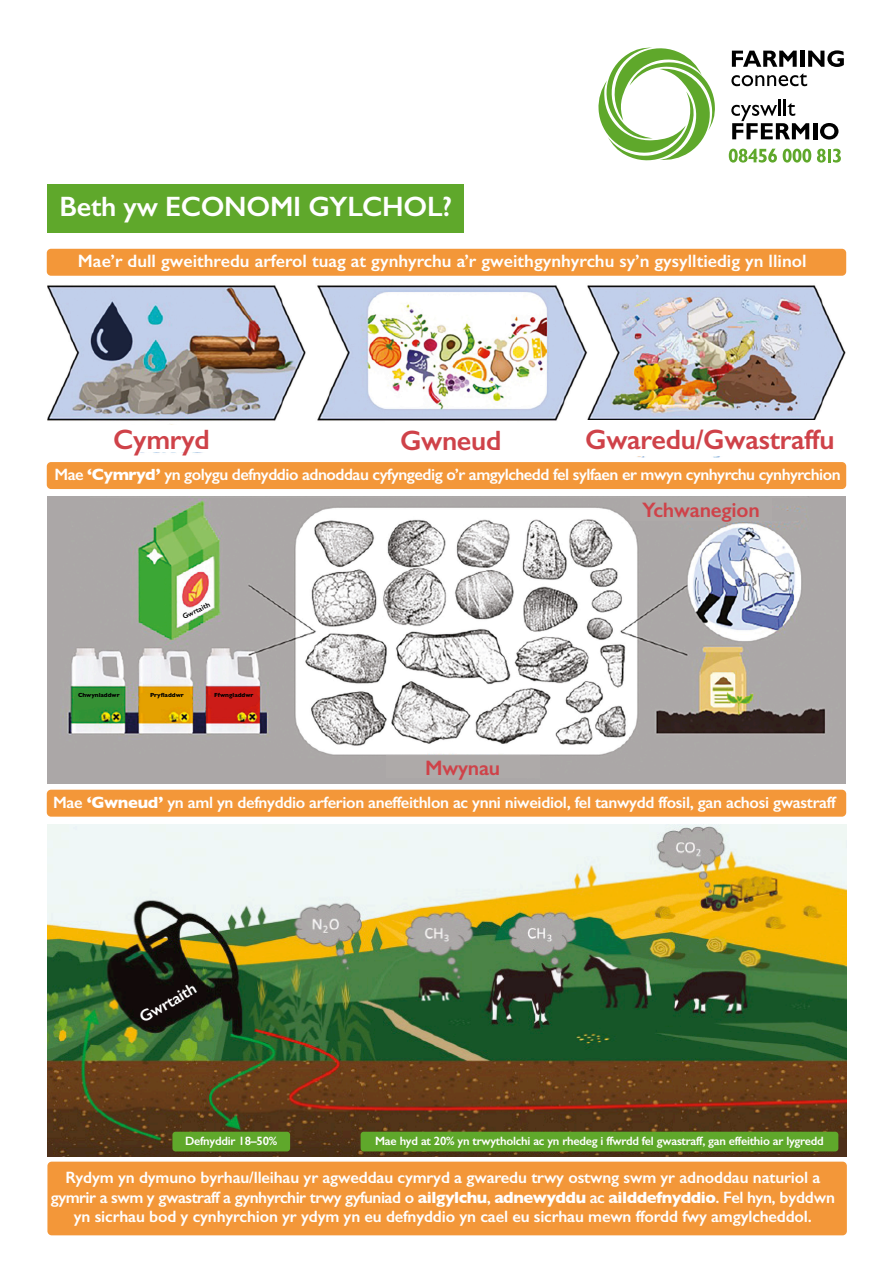
<style>
.page{position:relative;width:893px;height:1263px;background:#fff}
.page>*{position:absolute;margin:0;border:0;box-sizing:border-box;transform-origin:0 0}
.t1{font:600 28.05px "Gill Sans";letter-spacing:-.01em;color:#cf4249}
.t2{font:600 28.05px "Gill Sans";letter-spacing:-.01em;color:#fff}
.t3{font:600 21px "Gill Sans";letter-spacing:-.01em;color:#cf4249}
.t4{font:600 18px "Gill Sans";color:#fff}
.t5{font:600 16.5px/19.5px "Gill Sans";letter-spacing:-.02em;color:#fff;text-align:center}
.t6{font:600 12.15px "Gill Sans";letter-spacing:-.02em;color:#fff}
.t7{font:600 7.5px "Gill Sans";color:#000}
.t8{font:700 6px "Gill Sans";color:#000}
.s1{font-weight:700}
</style>
<div class="page">
<div style="left:47px;top:184px;width:416px;height:48px;background:#5fa82b"></div>
<img style="left:48px;top:285px;width:797px;height:172px">
<svg style="left:598px;top:48px;width:117px;height:113px"></svg>
<svg style="left:731px;top:100px;width:78px;height:39px"></svg>
<hr style="left:813px;top:123px;width:4px;height:16px;background:#000">
<svg style="left:820px;top:123px;width:18px;height:17px"></svg>
<svg style="left:732px;top:51px;width:65px;height:16px"></svg>
<hr style="left:800px;top:51px;width:4px;height:16px;background:#000">
<svg style="left:808px;top:50px;width:36px;height:17px"></svg>
<svg style="left:731px;top:73px;width:76px;height:13px"></svg>
<svg style="left:729px;top:149px;width:48px;height:14px"></svg>
<svg style="left:783px;top:149px;width:28px;height:14px"></svg>
<svg style="left:817px;top:149px;width:24px;height:14px"></svg>
<img style="left:47px;top:497px;width:799px;height:286px">
<div style="left:47px;top:249px;width:799px;height:27px;background:#f39739;border-radius:4px"></div>
<div style="left:47px;top:462px;width:799px;height:27px;background:#f39739;border-radius:4px"></div>
<div style="left:47px;top:790px;width:799px;height:27px;background:#f39739;border-radius:4px"></div>
<img style="left:47px;top:825px;width:799px;height:331px">
<div style="left:47px;top:1161px;width:800px;height:74px;background:#f39739;border-radius:4px"></div>
<div style="left:96px;top:425px;width:131px;height:27px;background:#fff"></div>
<div style="left:385px;top:421px;width:132px;height:38px;background:#fff"></div>
<div style="left:582px;top:421px;width:256px;height:35px;background:#fff"></div>
<div style="left:630px;top:498px;width:142px;height:22px;background:#aeaaa9"></div>
<div style="left:386px;top:756px;width:154px;height:22px;background:#aeaaa9"></div>
<div style="left:172px;top:1132px;width:118px;height:19px;background:#5fa82b;border-radius:3px"></div>
<div style="left:361px;top:1132px;width:477px;height:19px;background:#5fa82b;border-radius:3px"></div>
<p class="t2" style="left:59px;top:190px;width:394px">Beth yw ECONOMI GYLCHOL?</p>
<p class="t4" style="left:78px;top:250px;width:730px">Mae’r dull gweithredu arferol tuag at gynhyrchu a’r gweithgynhyrchu sy’n gysylltiedig yn llinol</p>
<p class="t1" style="left:113px;top:422px;width:98px">Cymryd</p>
<p class="t1" style="left:400px;top:424px;width:103px">Gwneud</p>
<p class="t1" style="left:585px;top:422px;width:251px">Gwaredu/Gwastraffu</p>
<p class="t5" style="left:54px;top:465px;width:788px">Mae <span class="s1">‘Cymryd’</span> yn golygu defnyddio adnoddau cyfyngedig o’r amgylchedd fel sylfaen er mwyn cynhyrchu cynhyrchion</p>
<p class="t7" style="left:181px;top:613px;width:31px;rotate:-26deg">Gwrtaith</p>
<p class="t8" style="left:78px;top:690px;width:43px">Chwynladdwr</p>
<p class="t8" style="left:150px;top:690px;width:35px">Pryfladdwr</p>
<p class="t8" style="left:214px;top:690px;width:41px">Ffwngladdwr</p>
<p class="t3" style="left:425px;top:755px;width:77px">Mwynau</p>
<p class="t3" style="left:642px;top:497px;width:119px">Ychwanegion</p>
<p class="t5" style="left:53px;top:792px;width:784px">Mae <span class="s1">‘Gwneud’</span> yn aml yn defnyddio arferion aneffeithlon ac ynni niweidiol, fel tanwydd ffosil, gan achosi gwastraff</p>
<p class="t5" style="left:136px;top:1010px;width:64px;rotate:-30deg">Gwrtaith</p>
<p class="t6" style="left:185px;top:1134px;width:94px">Defnyddir 18–50%</p>
<p class="t6" style="left:375px;top:1134px;width:450px">Mae hyd at 20% yn trwytholchi ac yn rhedeg i ffwrdd fel gwastraff, gan effeithio ar lygredd</p>
<p class="t5" style="left:51px;top:1168px;width:786px">Rydym yn dymuno byrhau/lleihau yr agweddau cymryd a gwaredu trwy ostwng swm yr adnoddau naturiol a gymrir a swm y gwastraff a gynhyrchir trwy gyfuniad o <span class="s1">ailgylchu</span>, <span class="s1">adnewyddu</span> ac <span class="s1">ailddefnyddio</span>. Fel hyn, byddwn yn sicrhau bod y cynhyrchion yr ydym yn eu defnyddio yn cael eu sicrhau mewn ffordd fwy amgylcheddol.</p>
</div>
